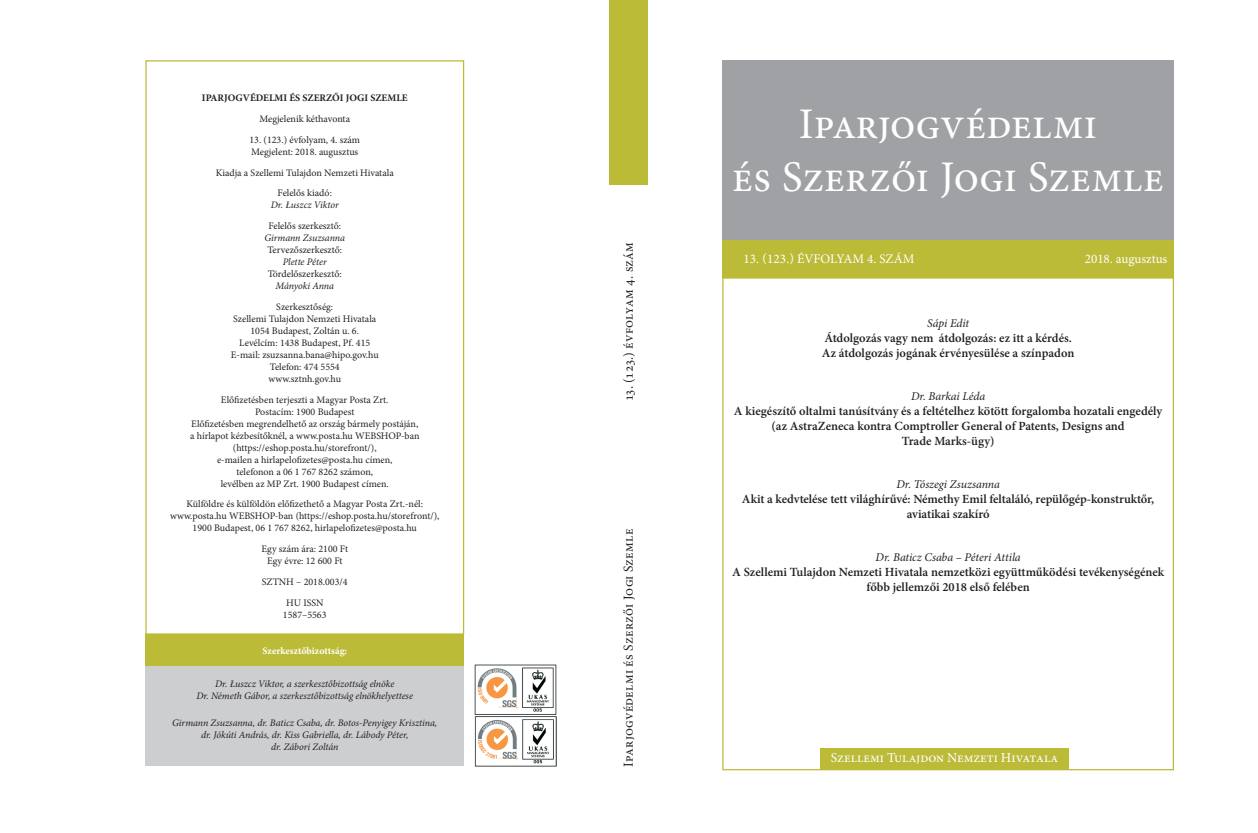
<style>
.page{position:relative;width:1258px;height:833px;background:#fff}
.page>*{position:absolute;margin:0;border:0;box-sizing:border-box;transform-origin:0 0}
.t1{font:43.75px/52.5px "Minion Pro";letter-spacing:.01em;color:#fff;text-align:center}
.t2{font:13.75px "Minion Pro";letter-spacing:.02em;color:#231f20}
.t3{font:13.75px "Minion Pro";color:#fff}
.t4{font:13.12px "Minion Pro";color:#fff}
.t5{font:600 12.5px/15px "Minion Pro";letter-spacing:-.005em;color:#231f20;text-align:center}
.t6{font:italic 11.88px "Minion Pro";letter-spacing:-.005em;color:#231f20}
.t7{font:10px/12px "Minion Pro";color:#231f20;text-align:center}
.t8{font:italic 10px/12px "Minion Pro";letter-spacing:-.01em;color:#231f20;text-align:center}
.t9{font:700 10px "Minion Pro";color:#231f20}
.t10{font:700 10px "Minion Pro";color:#fff}
</style>
<div class="page">
<div style="left:609px;top:0;width:39px;height:184px;background:#bcbb38"></div>
<div style="left:821px;top:748px;width:248px;height:22px;background:#bcbb38"></div>
<div style="left:722px;top:235px;width:452px;height:43px;background:#bcbb38"></div>
<div style="left:722px;top:60px;width:452px;height:180px;background:#a0a1a5"></div>
<div style="left:145px;top:665px;width:319px;height:100px;background:#cdced0"></div>
<img style="left:475px;top:665px;width:81px;height:101px">
<div style="left:145px;top:634px;width:319px;height:31px;background:#bcbb38"></div>
<p class="t9" style="left:202px;top:91px;width:207px">IPARJOGVÉDELMI ÉS SZERZŐI JOGI SZEMLE</p>
<p class="t7" style="left:259px;top:113px;width:92px">Megjelenik kéthavonta</p>
<p class="t7" style="left:249px;top:134px;width:112px;text-align:left">13. (123.) évfolyam, 4. szám<br>Megjelent: 2018. augusztus</p>
<p class="t7" style="left:216px;top:162px;width:179px;line-height:20.8px">Kiadja a Szellemi Tulajdon Nemzeti Hivatala<br>Felelős kiadó:</p>
<p class="t8" style="left:271px;top:199px;width:69px">Dr. Łuszcz Viktor</p>
<p class="t7" style="left:268px;top:220px;width:74px">Felelős szerkesztő:</p>
<p class="t8" style="left:265px;top:232px;width:82px">Girmann Zsuzsanna</p>
<p class="t7" style="left:267px;top:244px;width:76px">Tervezőszerkesztő:</p>
<p class="t8" style="left:283px;top:256px;width:46px">Plette Péter</p>
<p class="t7" style="left:268px;top:268px;width:76px">Tördelőszerkesztő:</p>
<p class="t8" style="left:276px;top:280px;width:60px">Mányoki Anna</p>
<p class="t7" style="left:231px;top:301px;width:149px">Szerkesztőség:<br>Szellemi Tulajdon Nemzeti Hivatala<br>1054 Budapest, Zoltán u. 6.<br>Levélcím: 1438 Budapest, Pf. 415<br>E-mail: zsuzsanna.bana@hipo.gov.hu<br>Telefon: 474 5554<br>www.sztnh.gov.hu</p>
<p class="t7" style="left:190px;top:393px;width:231px">Előfizetésben terjeszti a Magyar Posta Zrt.<br>Postacím: 1900 Budapest<br>Előfizetésben megrendelhető az ország bármely postáján, a hírlapot kézbesítőknél, a www.posta.hu WEBSHOP-ban (https://eshop.posta.hu/storefront/),<br>e-mailen a hirlapelofizetes@posta.hu címen,<br>telefonon a 06 1 767 8262 számon,<br>levélben az MP Zrt. 1900 Budapest címen.</p>
<p class="t7" style="left:170px;top:498px;width:271px">Külföldre és külföldön előfizethető a Magyar Posta Zrt.-nél: www.posta.hu WEBSHOP-ban (https://eshop.posta.hu/storefront/),<br>1900 Budapest, 06 1 767 8262, hirlapelofizetes@posta.hu</p>
<p class="t7" style="left:261px;top:543px;width:88px">Egy szám ára: 2100 Ft<br>Egy évre: 12 600 Ft</p>
<p class="t7" style="left:262px;top:571px;width:87px;line-height:20.8px">SZTNH – 2018.003/4<br>HU ISSN</p>
<p class="t7" style="left:283px;top:608px;width:45px">1587–5563</p>
<p class="t10" style="left:262px;top:643px;width:86px">Szerkesztőbizottság:</p>
<p class="t8" style="left:196px;top:678px;width:218px">Dr. Łuszcz Viktor, a szerkesztőbizottság elnöke<br>Dr. Németh Gábor, a szerkesztőbizottság elnökhelyettese</p>
<p class="t8" style="left:172px;top:717px;width:266px">Girmann Zsuzsanna, dr. Baticz Csaba, dr. Botos-Penyigey Krisztina, dr. Jókúti András, dr. Kiss Gabriella, dr. Lábody Péter,<br>dr. Zábori Zoltán</p>
<h2 class="t2" style="left:619px;top:401px;width:161px;rotate:-90deg">13. (123.) évfolyam 4. szám</h2>
<h2 class="t2" style="left:619px;top:766px;width:239px;rotate:-90deg">Iparjogvédelmi és Szerzői Jogi Szemle</h2>
<h1 class="t1" style="left:732px;top:98px;width:433px">Iparjogvédelmi<br>és Szerzői Jogi Szemle</h1>
<h3 class="t4" style="left:743px;top:250px;width:173px">13. (123.) ÉVFOLYAM 4. SZÁM</h3>
<h3 class="t4" style="left:1085px;top:250px;width:84px">2018. augusztus</h3>
<p class="t6" style="left:927px;top:315px;width:44px">Sápi Edit</p>
<p class="t5" style="left:822px;top:331px;width:254px;text-align:left">Átdolgozás vagy nem átdolgozás: ez itt a kérdés.<br>Az átdolgozás jogának érvényesülése a színpadon</p>
<p class="t6" style="left:911px;top:388px;width:76px">Dr. Barkai Léda</p>
<p class="t5" style="left:734px;top:403px;width:430px">A kiegészítő oltalmi tanúsítvány és a feltételhez kötött forgalomba hozatali engedély (az AstraZeneca kontra Comptroller General of Patents, Designs and<br>Trade Marks-ügy)</p>
<p class="t6" style="left:896px;top:476px;width:105px">Dr. Tószegi Zsuzsanna</p>
<p class="t5" style="left:742px;top:491px;width:414px">Akit a kedvtelése tett világhírűvé: Némethy Emil feltaláló, repülőgép-konstruktőr, aviatikai szakíró</p>
<p class="t6" style="left:876px;top:549px;width:147px">Dr. Baticz Csaba – Péteri Attila</p>
<p class="t5" style="left:732px;top:564px;width:433px">A Szellemi Tulajdon Nemzeti Hivatala nemzetközi együttműködési tevékenységének főbb jellemzői 2018 első felében</p>
<h2 class="t3" style="left:831px;top:748px;width:229px">Szellemi Tulajdon Nemzeti Hivatala</h2>
</div>
